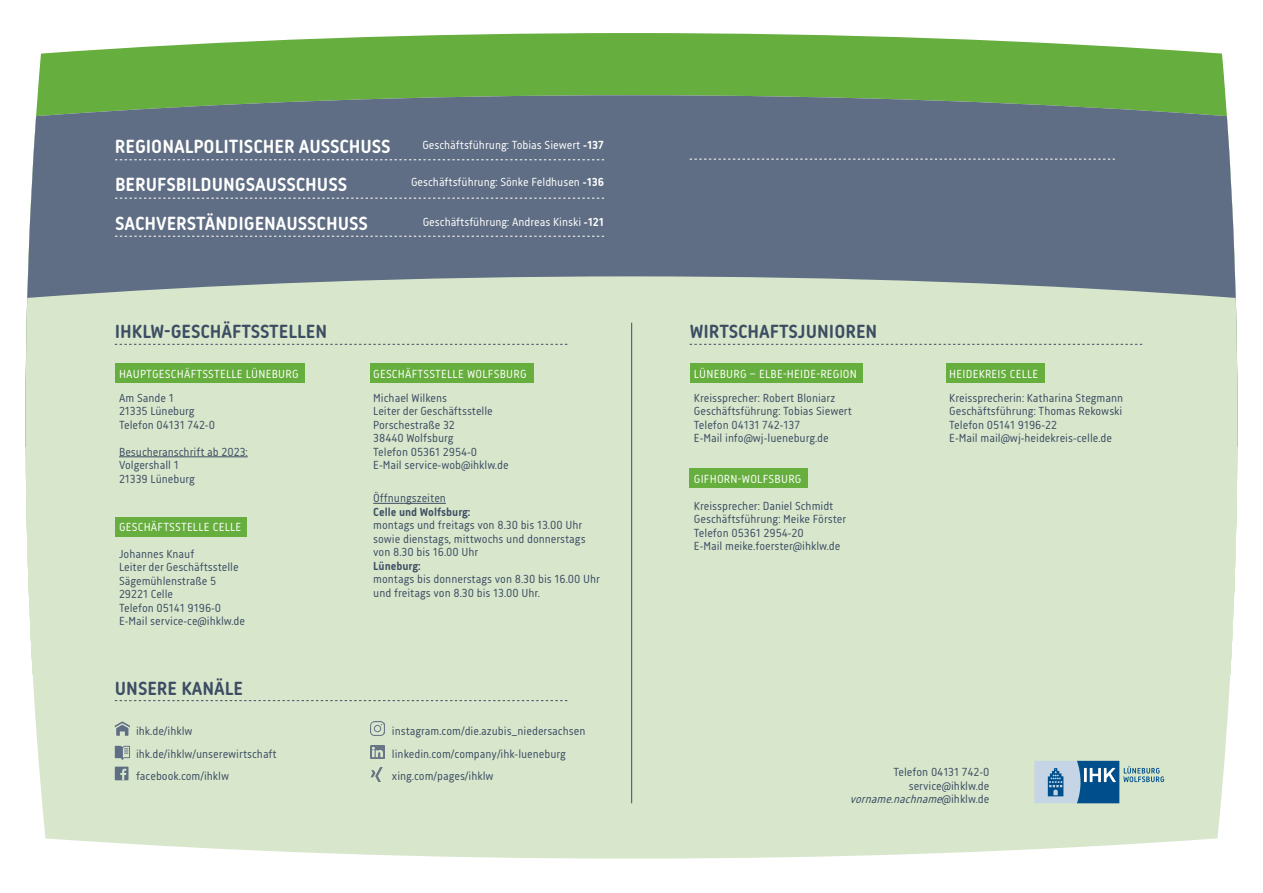
<style>
.page{position:relative;width:1263px;height:893px;background:#fff}
.page>*{position:absolute;margin:0;border:0;box-sizing:border-box;transform-origin:0 0}
.t1{font:700 19.5px "Korb";color:#fff}
.t2{font:700 19.5px "Korb";color:#3d4d63}
.t3{font:12px/13.5px "Korb";color:#3d4d63}
.t4{font:12px "Korb";letter-spacing:.02em;color:#fff}
.t5{font:12px "Korb";color:#fff}
.t6{font:700 12px "Korb";color:#3d4d63}
.s1{font-weight:700}
.s2{font-style:italic}
</style>
<div class="page">
<svg style="left:37px;top:33px;width:1189px;height:62px;background:#77b753"></svg>
<div style="left:26px;top:95px;width:1211px;height:351px;background:#5f6e84"></div>
<div style="left:26px;top:276px;width:1211px;height:583px;background:#d8e7cc"></div>
<svg style="left:115px;top:344px;width:452px;height:1px"></svg>
<div style="left:115px;top:364px;width:189px;height:19px;background:#66ae3d"></div>
<svg style="left:1034px;top:761px;width:130px;height:42px;background:#86acbe"></svg>
<div style="left:115px;top:517px;width:131px;height:19px;background:#66ae3d"></div>
<div style="left:371px;top:364px;width:163px;height:19px;background:#66ae3d"></div>
<hr style="left:119px;top:456px;width:129px;height:1px;background:#3d4d63">
<hr style="left:373px;top:503px;width:73px;height:1px;background:#3d4d63">
<svg style="left:115px;top:198px;width:489px;height:1px"></svg>
<svg style="left:690px;top:344px;width:452px;height:1px"></svg>
<div style="left:690px;top:364px;width:172px;height:19px;background:#66ae3d"></div>
<div style="left:690px;top:468px;width:118px;height:20px;background:#66ae3d"></div>
<div style="left:945px;top:364px;width:99px;height:19px;background:#66ae3d"></div>
<hr style="left:631px;top:323px;width:1px;height:480px;background:#3d4d63">
<svg style="left:690px;top:159px;width:425px;height:1px"></svg>
<svg style="left:115px;top:700px;width:452px;height:1px"></svg>
<svg style="left:115px;top:721px;width:15px;height:15px"></svg>
<svg style="left:115px;top:746px;width:15px;height:14px"></svg>
<div style="left:115px;top:767px;width:13px;height:13px;background:#5f6e84"></div>
<svg style="left:120px;top:769px;width:6px;height:11px"></svg>
<svg style="left:115px;top:159px;width:489px;height:1px"></svg>
<svg style="left:115px;top:236px;width:489px;height:1px"></svg>
<svg style="left:371px;top:722px;width:13px;height:13px"></svg>
<img style="left:371px;top:745px;width:13px;height:14px">
<svg style="left:371px;top:768px;width:12px;height:13px"></svg>
<h1 class="t1" style="left:115px;top:136px;width:277px">REGIONALPOLITISCHER AUSSCHUSS</h1>
<p class="t5" style="left:422px;top:138px;width:183px">Geschäftsführung: Tobias Siewert <span class="s1">-137</span></p>
<h1 class="t1" style="left:115px;top:173px;width:234px">BERUFSBILDUNGSAUSSCHUSS</h1>
<p class="t5" style="left:411px;top:175px;width:194px">Geschäftsführung: Sönke Feldhusen <span class="s1">-136</span></p>
<h1 class="t1" style="left:115px;top:212px;width:254px">SACHVERSTÄNDIGENAUSSCHUSS</h1>
<p class="t5" style="left:423px;top:215px;width:183px">Geschäftsführung: Andreas Kinski <span class="s1">-121</span></p>
<h1 class="t2" style="left:115px;top:320px;width:214px">IHKLW-GESCHÄFTSSTELLEN</h1>
<p class="t4" style="left:119px;top:367px;width:181px">HAUPTGESCHÄFTSSTELLE LÜNEBURG</p>
<p class="t3" style="left:119px;top:391px;width:97px">Am Sande 1<br>21335 Lüneburg<br>Telefon 04131 742-0</p>
<p class="t3" style="left:119px;top:445px;width:130px">Besucheranschrift ab 2023:<br>Volgershall 1<br>21339 Lüneburg</p>
<p class="t4" style="left:119px;top:520px;width:124px">GESCHÄFTSSTELLE CELLE</p>
<p class="t3" style="left:119px;top:547px;width:128px">Johannes Knauf<br>Leiter der Geschäftsstelle<br>Sägemühlenstraße 5<br>29221 Celle<br>Telefon 05141 9196-0<br>E-Mail service-ce@ihklw.de</p>
<h1 class="t2" style="left:115px;top:677px;width:130px">UNSERE KANÄLE</h1>
<p class="t3" style="left:136px;top:720px;width:142px;line-height:22.5px">ihk.de/ihklw ihk.de/ihklw/unserewirtschaft facebook.com/ihklw</p>
<p class="t4" style="left:373px;top:367px;width:155px">GESCHÄFTSSTELLE WOLFSBURG</p>
<p class="t3" style="left:373px;top:391px;width:137px">Michael Wilkens<br>Leiter der Geschäftsstelle<br>Porschestraße 32<br>38440 Wolfsburg<br>Telefon 05361 2954-0<br>E-Mail service-wob@ihklw.de</p>
<p class="t3" style="left:373px;top:491px;width:74px">Öffnungszeiten</p>
<p class="t6" style="left:373px;top:505px;width:99px">Celle und Wolfsburg:</p>
<p class="t3" style="left:373px;top:518px;width:214px">montags und freitags von 8.30 bis 13.00 Uhr sowie dienstags, mittwochs und donnerstags von 8.30 bis 16.00 Uhr</p>
<p class="t6" style="left:373px;top:559px;width:49px">Lüneburg:</p>
<p class="t3" style="left:373px;top:572px;width:228px">montags bis donnerstags von 8.30 bis 16.00 Uhr und freitags von 8.30 bis 13.00 Uhr.</p>
<p class="t3" style="left:392px;top:720px;width:195px;line-height:22.5px">instagram.com/die.azubis_niedersachsen linkedin.com/company/ihk-lueneburg xing.com/pages/ihklw</p>
<h1 class="t2" style="left:690px;top:320px;width:189px">WIRTSCHAFTSJUNIOREN</h1>
<p class="t4" style="left:694px;top:367px;width:165px">LÜNEBURG – ELBE-HEIDE-REGION</p>
<p class="t3" style="left:694px;top:391px;width:160px">Kreissprecher: Robert Bloniarz<br>Geschäftsführung: Tobias Siewert<br>Telefon 04131 742-137<br>E-Mail info@wj-lueneburg.de</p>
<p class="t4" style="left:694px;top:472px;width:109px">GIFHORN-WOLFSBURG</p>
<p class="t3" style="left:694px;top:499px;width:154px">Kreissprecher: Daniel Schmidt<br>Geschäftsführung: Meike Förster<br>Telefon 05361 2954-20<br>E-Mail meike.foerster@ihklw.de</p>
<p class="t4" style="left:949px;top:367px;width:91px">HEIDEKREIS CELLE</p>
<p class="t3" style="left:949px;top:391px;width:175px">Kreissprecherin: Katharina Stegmann Geschäftsführung: Thomas Rekowski Telefon 05141 9196-22<br>E-Mail mail@wj-heidekreis-celle.de</p>
<p class="t3" style="left:850px;top:765px;width:141px;text-align:right">Telefon 04131 742-0 service@ihklw.de <span class="s2">vorname.nachname</span>@ i h k l w . d e</p>
</div>
